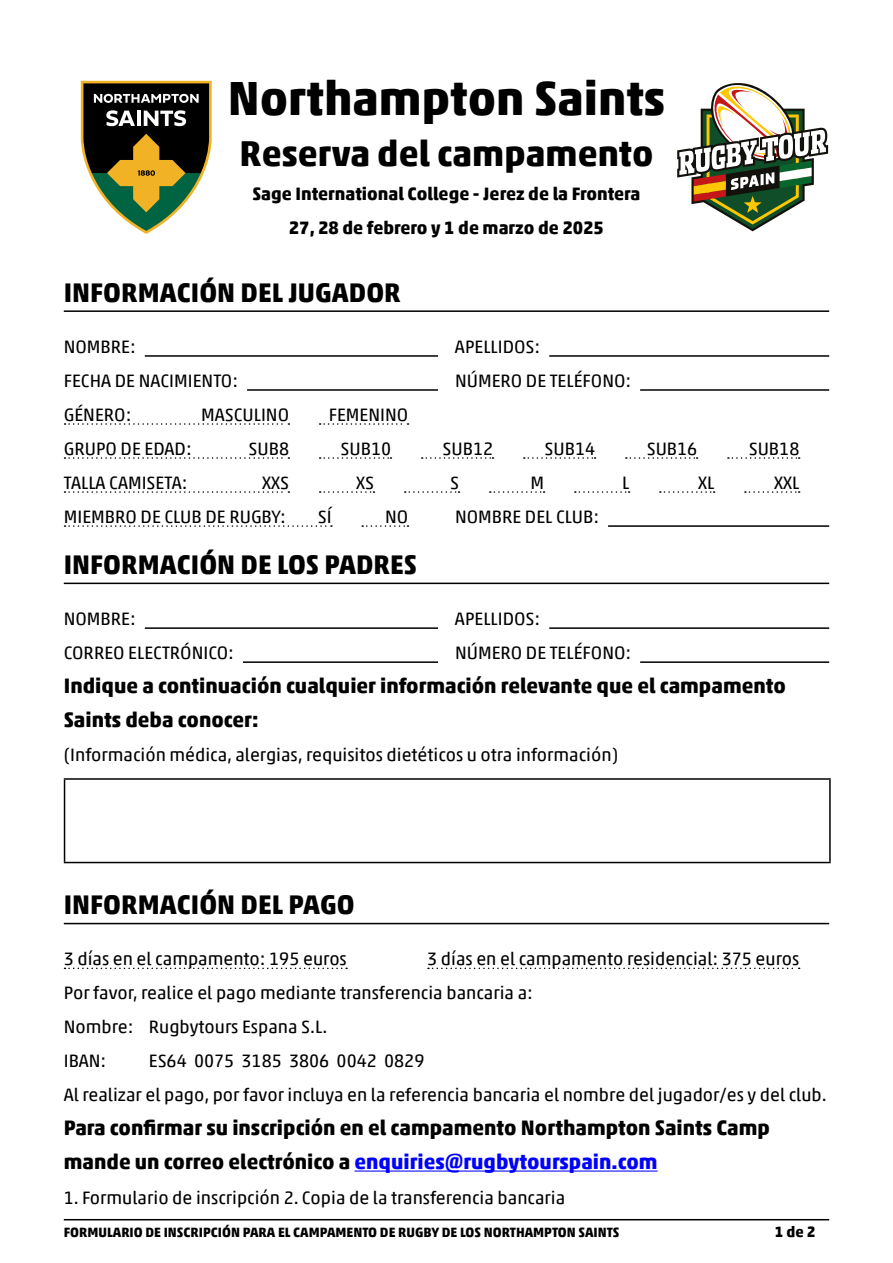
<style>
.page{position:relative;width:893px;height:1263px;background:#fff}
.page>*{position:absolute;margin:0;border:0;box-sizing:border-box;transform-origin:0 0}
.t1{font:700 48px "Akko Pro";color:#000}
.t2{font:700 36px "Akko Pro";color:#000}
.t3{font:700 27px "Akko Pro";color:#000}
.t4{font:700 21px/34px "Akko Pro";color:#000}
.t5{font:18px/34px "Akko Pro";color:#000}
.t6{font:700 18px/34px "Akko Pro";color:#000;text-align:center}
.t7{font:700 15px "Akko Pro";color:#000}
.t8{font:700 13.5px "Akko Pro";color:#000}
.s1{color:#00f}
</style>
<div class="page">
<hr style="left:64px;top:1219px;width:765px;height:1px;background:#000">
<hr style="left:64px;top:310px;width:765px;height:2px;background:#000">
<hr style="left:145px;top:355px;width:293px;height:2px;background:#000">
<hr style="left:549px;top:355px;width:280px;height:2px;background:#000">
<hr style="left:247px;top:389px;width:191px;height:2px;background:#000">
<hr style="left:640px;top:389px;width:189px;height:2px;background:#000">
<svg style="left:65px;top:423px;width:224px;height:2px"></svg>
<svg style="left:320px;top:423px;width:88px;height:2px"></svg>
<svg style="left:65px;top:457px;width:224px;height:2px"></svg>
<svg style="left:320px;top:457px;width:71px;height:2px"></svg>
<svg style="left:422px;top:457px;width:71px;height:2px"></svg>
<svg style="left:524px;top:457px;width:72px;height:2px"></svg>
<svg style="left:626px;top:457px;width:72px;height:2px"></svg>
<svg style="left:728px;top:457px;width:72px;height:2px"></svg>
<svg style="left:65px;top:491px;width:224px;height:2px"></svg>
<svg style="left:320px;top:491px;width:54px;height:2px"></svg>
<svg style="left:405px;top:491px;width:54px;height:2px"></svg>
<svg style="left:490px;top:491px;width:55px;height:2px"></svg>
<svg style="left:575px;top:491px;width:55px;height:2px"></svg>
<svg style="left:660px;top:491px;width:55px;height:2px"></svg>
<svg style="left:745px;top:491px;width:55px;height:2px"></svg>
<svg style="left:65px;top:525px;width:267px;height:2px"></svg>
<svg style="left:362px;top:525px;width:46px;height:2px"></svg>
<hr style="left:608px;top:525px;width:221px;height:2px;background:#000">
<hr style="left:64px;top:583px;width:765px;height:1px;background:#000">
<hr style="left:145px;top:627px;width:293px;height:2px;background:#000">
<hr style="left:549px;top:627px;width:280px;height:2px;background:#000">
<hr style="left:243px;top:661px;width:195px;height:2px;background:#000">
<hr style="left:640px;top:661px;width:189px;height:2px;background:#000">
<hr style="left:64px;top:923px;width:765px;height:1px;background:#000">
<svg style="left:65px;top:967px;width:282px;height:2px"></svg>
<svg style="left:428px;top:967px;width:372px;height:2px"></svg>
<hr style="left:355px;top:1170px;width:303px;height:1px;background:#00f">
<hr style="left:64px;top:778px;width:767px;height:2px;background:#000">
<hr style="left:64px;top:780px;width:1px;height:82px;background:#000">
<hr style="left:829px;top:780px;width:2px;height:82px;background:#000">
<hr style="left:64px;top:862px;width:767px;height:1px;background:#000">
<svg style="left:677px;top:83px;width:152px;height:149px"></svg>
<svg style="left:81px;top:81px;width:131px;height:153px"></svg>
<h1 class="t1" style="left:228px;top:69px;width:439px">Northampton Saints</h1>
<h2 class="t2" style="left:240px;top:131px;width:415px">Reserva del campamento</h2>
<p class="t6" style="left:253px;top:176px;width:389px">Sage International College - Jerez de la Frontera<br>27, 28 de febrero y 1 de marzo de 2025</p>
<h3 class="t3" style="left:64px;top:276px;width:338px">INFORMACIÓN DEL JUGADOR</h3>
<p class="t5" style="left:64px;top:329px;width:74px">NOMBRE:</p>
<p class="t5" style="left:455px;top:329px;width:87px">APELLIDOS:</p>
<p class="t5" style="left:64px;top:363px;width:176px">FECHA DE NACIMIENTO:</p>
<p class="t5" style="left:455px;top:363px;width:178px">NÚMERO DE TELÉFONO:</p>
<p class="t5" style="left:64px;top:397px;width:69px">GÉNERO:</p>
<p class="t5" style="left:201px;top:397px;width:89px">MASCULINO</p>
<p class="t5" style="left:329px;top:397px;width:81px">FEMENINO</p>
<p class="t5" style="left:64px;top:431px;width:129px">GRUPO DE EDAD:</p>
<p class="t5" style="left:249px;top:431px;width:42px">SUB8</p>
<p class="t5" style="left:340px;top:431px;width:52px">SUB10</p>
<p class="t5" style="left:443px;top:431px;width:52px">SUB12</p>
<p class="t5" style="left:545px;top:431px;width:52px">SUB14</p>
<p class="t5" style="left:647px;top:431px;width:52px">SUB16</p>
<p class="t5" style="left:749px;top:431px;width:52px">SUB18</p>
<p class="t5" style="left:64px;top:465px;width:125px">TALLA CAMISETA:</p>
<p class="t5" style="left:262px;top:465px;width:28px">XXS</p>
<p class="t5" style="left:356px;top:465px;width:19px">XS</p>
<p class="t5" style="left:450px;top:465px;width:10px">S</p>
<p class="t5" style="left:531px;top:465px;width:15px">M</p>
<p class="t5" style="left:622px;top:465px;width:9px">L</p>
<p class="t5" style="left:698px;top:465px;width:18px">XL</p>
<p class="t5" style="left:774px;top:465px;width:27px">XXL</p>
<p class="t5" style="left:64px;top:499px;width:223px">MIEMBRO DE CLUB DE RUGBY:</p>
<p class="t5" style="left:318px;top:499px;width:15px">SÍ</p>
<p class="t5" style="left:385px;top:499px;width:25px">NO</p>
<p class="t5" style="left:455px;top:499px;width:146px">NOMBRE DEL CLUB:</p>
<h3 class="t3" style="left:64px;top:548px;width:355px">INFORMACIÓN DE LOS PADRES</h3>
<p class="t5" style="left:64px;top:602px;width:74px">NOMBRE:</p>
<p class="t5" style="left:455px;top:602px;width:87px">APELLIDOS:</p>
<p class="t5" style="left:64px;top:636px;width:172px">CORREO ELECTRÓNICO:</p>
<p class="t5" style="left:455px;top:636px;width:178px">NÚMERO DE TELÉFONO:</p>
<p class="t4" style="left:64px;top:669px;width:724px">Indique a continuación cualquier información relevante que el campamento<br>Saints deba conocer:</p>
<p class="t5" style="left:64px;top:738px;width:556px">(Información médica, alergias, requisitos dietéticos u otra información)</p>
<h3 class="t3" style="left:64px;top:888px;width:292px">INFORMACIÓN DEL PAGO</h3>
<p class="t5" style="left:64px;top:942px;width:285px">3 días en el campamento: 195 euros</p>
<p class="t5" style="left:64px;top:942px;width:737px;text-indent:363px">3 días en el campamento residencial: 375 euros Por favor, realice el pago mediante transferencia bancaria a:<br>Nombre: Rugbytours Espana S.L.<br>IBAN:</p>
<p class="t5" style="left:64px;top:1044px;width:764px;text-indent:85px">ES64 0075 3185 3806 0042 0829<br>Al realizar el pago, por favor incluya en la referencia bancaria el nombre del jugador/es y del club.</p>
<p class="t4" style="left:64px;top:1111px;width:708px">Para confirmar su inscripción en el campamento Northampton Saints Camp mande un correo electrónico a <span class="s1">enquiries@rugbytourspain.com</span></p>
<p class="t5" style="left:64px;top:1180px;width:503px">1. Formulario de inscripción 2. Copia de la transferencia bancaria</p>
<p class="t8" style="left:64px;top:1224px;width:557px">FORMULARIO DE INSCRIPCIÓN PARA EL CAMPAMENTO DE RUGBY DE LOS NORTHAMPTON SAINTS</p>
<p class="t7" style="left:775px;top:1223px;width:42px">1 de 2</p>
</div>
